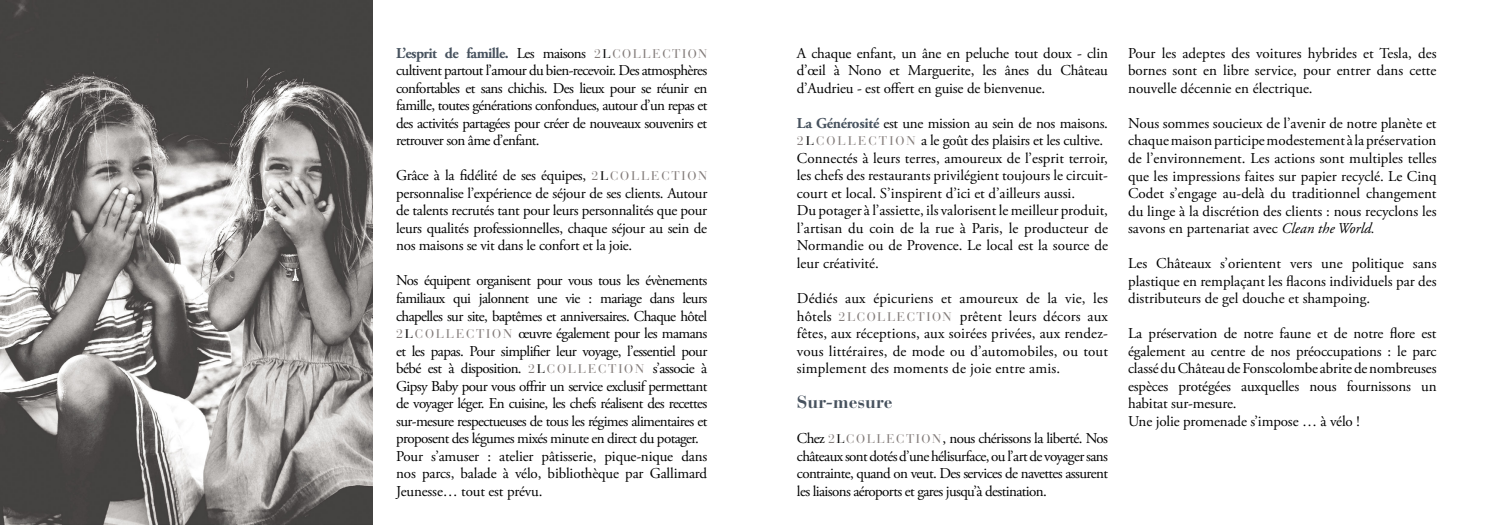
<style>
.page{position:relative;width:1489px;height:525px;background:#fff}
.page>*{position:absolute;margin:0;border:0;box-sizing:border-box;transform-origin:0 0}
.t1{font:700 17.5px "Bauer Bodoni Std";color:#47525e}
.t2{font:15px/17.5px "Adobe Garamond Pro";letter-spacing:-.01em;color:#000;text-align:justify}
.t3{font:15px/17.5px "Adobe Garamond Pro";letter-spacing:-.04em;color:#000}
.s1{font-weight:700;color:#47525e}
.s2{font-family:"Bauer Bodoni Std";font-size:12.5px;color:#827b79}
.s3{font-family:"Bauer Bodoni Std";font-size:12.5px}
.s4{font-style:italic}
</style>
<div class="page">
<img style="left:0;top:0;width:372px;height:524px">
<p class="t2" style="left:396px;top:45px;width:312px"><span class="s1">L’esprit de famille.</span> Les maisons <span class="s2">2</span> <span class="s3">L</span> <span class="s2">C O L L E C T I O N </span>cultivent partout l’amour du bien-recevoir. Des atmosphères confortables et sans chichis. Des lieux pour se réunir en famille, toutes générations confondues, autour d’un repas et des activités partagées pour créer de nouveaux souvenirs et retrouver son âme d’enfant.</p>
<p class="t2" style="left:396px;top:167px;width:312px">Grâce à la fidélité de ses équipes, <span class="s2">2</span> <span class="s3">L</span> <span class="s2">C O L L E C T I O N </span>personnalise l’expérience de séjour de ses clients. Autour de talents recrutés tant pour leurs personnalités que pour leurs qualités professionnelles, chaque séjour au sein de nos maisons se vit dans le confort et la joie.</p>
<p class="t3" style="left:396px;top:272px;width:312px">Nos équipent organisent pour vous tous les évènements familiaux qui jalonnent une vie : mariage dans leurs chapelles sur site, baptêmes et anniversaires. Chaque hôtel <span class="s2">2</span> <span class="s3">L</span> <span class="s2">C O L L E C T I O N</span> œuvre également pour les mamans et les papas. Pour simplifier leur voyage, l’essentiel pour bébé est à disposition. <span class="s2">2</span> <span class="s3">L</span> <span class="s2">C O L L E C T I O N</span> s’associe à Gipsy Baby pour vous offrir un service exclusif permettant de voyager léger. En cuisine, les chefs réalisent des recettes sur-mesure respectueuses de tous les régimes alimentaires et proposent des légumes mixés minute en direct du potager.<br>Pour s’amuser : atelier pâtisserie, pique-nique dans nos parcs, balade à vélo, bibliothèque par Gallimard Jeunesse… tout est prévu.</p>
<p class="t2" style="left:797px;top:45px;width:312px">A chaque enfant, un âne en peluche tout doux - clin d’œil à Nono et Marguerite, les ânes du Château d’Audrieu - est offert en guise de bienvenue.</p>
<p class="t2" style="left:797px;top:115px;width:312px;text-align:left"><span class="s1">La Générosité</span> est une mission au sein de nos maisons.<br><span class="s2">2</span> <span class="s3">L</span> <span class="s2">C O L L E C T I O N</span> a le goût des plaisirs et les cultive.<br>Connectés à leurs terres, amoureux de l’esprit terroir, les chefs des restaurants privilégient toujours le circuit&shy;court et local. S’inspirent d’ici et d’ailleurs aussi.<br>Du potager à l’assiette, ils valorisent le meilleur produit, l’artisan du coin de la rue à Paris, le producteur de Normandie ou de Provence. Le local est la source de leur créativité.</p>
<p class="t2" style="left:797px;top:290px;width:312px">Dédiés aux épicuriens et amoureux de la vie, les hôtels <span class="s2">2LCOLLECTION</span> prêtent leurs décors aux fêtes, aux réceptions, aux soirées privées, aux rendez&shy;vous littéraires, de mode ou d’automobiles, ou tout simplement des moments de joie entre amis.</p>
<p class="t1" style="left:797px;top:391px;width:97px">Sur-mesure</p>
<p class="t2" style="left:797px;top:430px;width:312px">Chez <span class="s2">2</span> <span class="s3">L</span> <span class="s2">C O L L E C T I O N</span> , nous chérissons la liberté. Nos châteaux sont dotés d’une hélisurface, ou l’art de voyager sans contrainte, quand on veut. Des services de navettes assurent les liaisons aéroports et gares jusqu’à destination.</p>
<p class="t2" style="left:1128px;top:45px;width:310px">Pour les adeptes des voitures hybrides et Tesla, des bornes sont en libre service, pour entrer dans cette nouvelle décennie en électrique.</p>
<p class="t2" style="left:1128px;top:115px;width:310px">Nous sommes soucieux de l’avenir de notre planète et chaque maison participe modestement à la préservation de l’environnement. Les actions sont multiples telles que les impressions faites sur papier recyclé. Le Cinq Codet s’engage au-delà du traditionnel changement du linge à la discrétion des clients : nous recyclons les savons en partenariat avec <span class="s4">Clean the World.</span></p>
<p class="t2" style="left:1128px;top:255px;width:310px">Les Châteaux s’orientent vers une politique sans plastique en remplaçant les flacons individuels par des distributeurs de gel douche et shampoing.</p>
<p class="t2" style="left:1128px;top:325px;width:310px;text-align:left">La préservation de notre faune et de notre flore est également au centre de nos préoccupations : le parc classé du Château de Fonscolombe abrite de nombreuses espèces protégées auxquelles nous fournissons un habitat sur-mesure.<br>Une jolie promenade s’impose … à vélo !</p>
</div>
